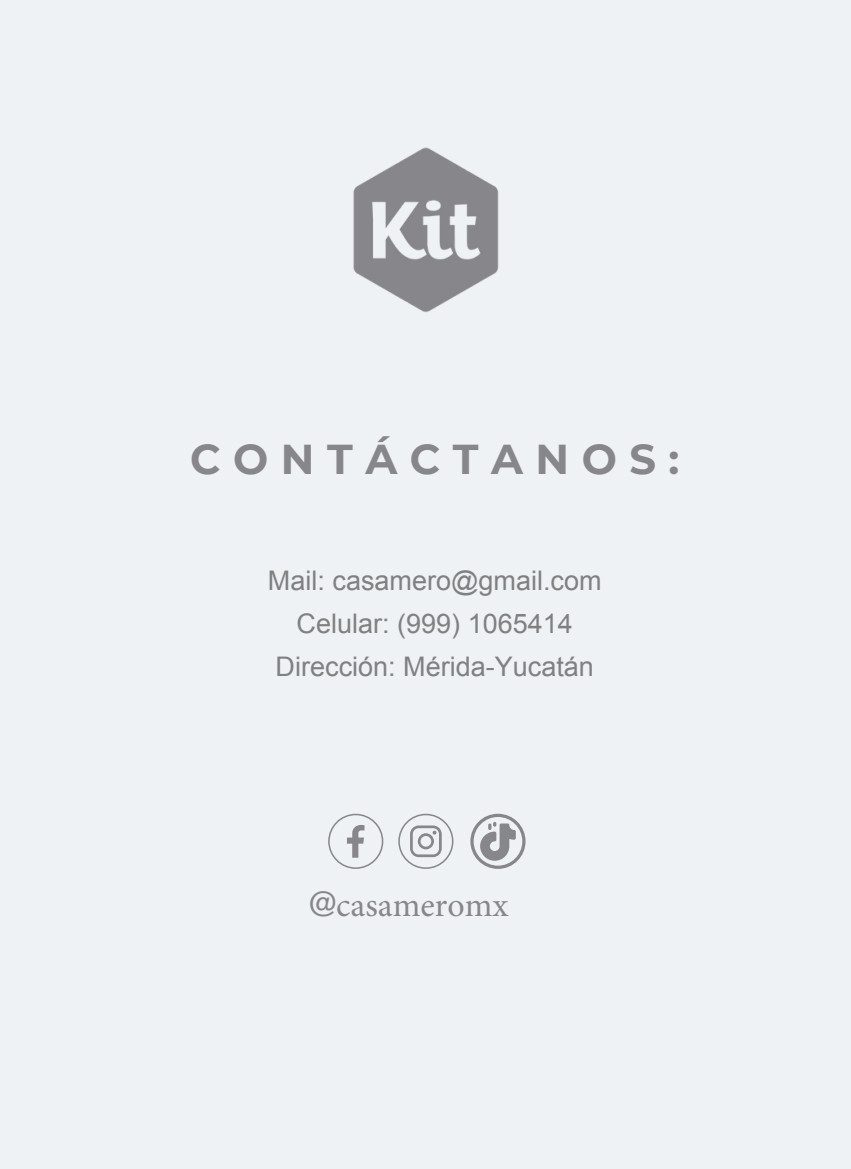
<style>
.page{position:relative;width:851px;height:1169px;background:#fff}
.page>*{position:absolute;margin:0;border:0;box-sizing:border-box;transform-origin:0 0}
.t1{font:700 41.7px "Montserrat";letter-spacing:.3em;color:#87868a}
.t2{font:33.9px "Minion Pro";color:#87868a}
.t3{font:27px/42.9px "Arial";color:#808080;text-align:center}
.s1{font-family:"Avenir Next Thai Modern"}
</style>
<div class="page">
<div style="left:0;top:0;width:850px;height:1169px;background:#eef2f4"></div>
<img style="left:342px;top:146px;width:167px;height:168px;border-radius:50%">
<svg style="left:398px;top:814px;width:55px;height:55px"></svg>
<svg style="left:328px;top:814px;width:55px;height:55px"></svg>
<svg style="left:470px;top:814px;width:55px;height:55px"></svg>
<p class="t1" style="left:190px;top:434px;width:491px">CONTÁCTANOS:</p>
<p class="t3" style="left:268px;top:559px;width:335px">Mail: casamero@gmail.com<br>Celular: (999) 1065414<br>Dirección: Mérida-Yucatán</p>
<p class="t2" style="left:309px;top:882px;width:201px"><span class="s1">@</span>casameromx</p>
</div>
